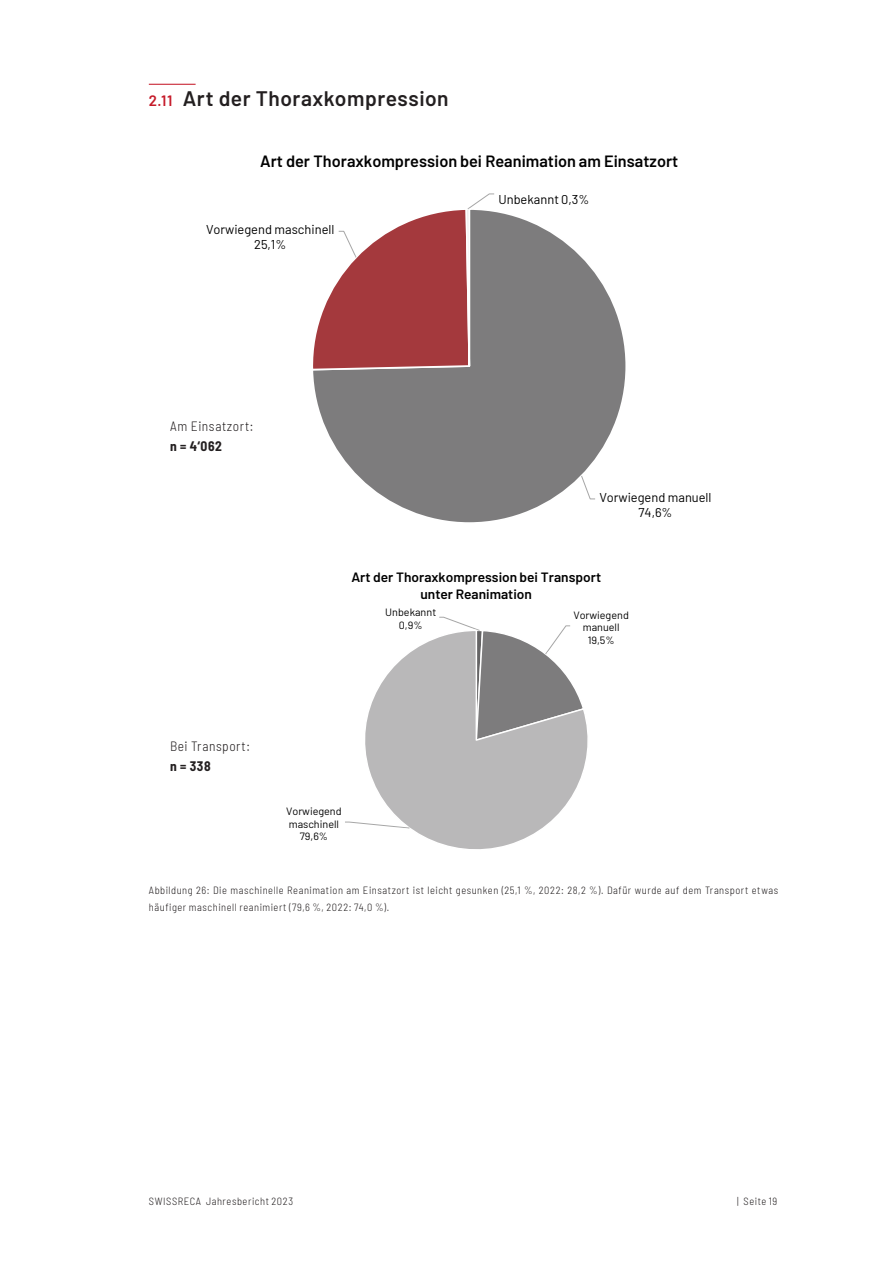
<style>
.page{position:relative;width:893px;height:1263px;background:#fff}
.page>*{position:absolute;margin:0;border:0;box-sizing:border-box;transform-origin:0 0}
.t1{font:600 21px "Barlow";letter-spacing:.025em;color:#231f20}
.t2{font:600 16.35px "Barlow";color:#000}
.t3{font:600 13.5px/16px "Barlow";color:#000;text-align:center}
.Grundtext{font:300 semi-condensed 13.5px "Barlow";letter-spacing:.04em;color:#231f20}
.Grundtext-2{font:700 semi-condensed 13.5px "Barlow";letter-spacing:.045em;color:#231f20}
.t4{font:12.75px/15.3px "Barlow";color:#000;text-align:center}
.t5{font:10.65px/12.6px "Barlow";color:#000;text-align:center}
.Legende{font:300 semi-condensed 10.5px/16.5px "Barlow";letter-spacing:.05em;color:#231f20}
.s1{font-size:15px;color:#c51a29}
</style>
<div class="page">
<hr style="left:149px;top:84px;width:47px;height:1px;background:#c51a29">
<svg style="left:313px;top:193px;width:313px;height:330px"></svg>
<svg style="left:345px;top:616px;width:243px;height:233px"></svg>
<p class="t1" style="left:149px;top:83px;width:301px"><span class="s1">2.11</span> Art der Thoraxkompression</p>
<p class="t2" style="left:260px;top:149px;width:420px">Art der Thoraxkompression bei Reanimation am Einsatzort</p>
<p class="t4" style="left:206px;top:221px;width:130px">Vorwiegend maschinell<br>25,1%</p>
<p class="t4" style="left:498px;top:191px;width:92px">Unbekannt 0,3%</p>
<p class="Grundtext" style="left:170px;top:417px;width:85px">Am Einsatzort:</p>
<p class="Grundtext-2" style="left:170px;top:436px;width:53px">n = 4‘062</p>
<p class="t4" style="left:599px;top:488px;width:114px">Vorwiegend manuell<br>74,6%</p>
<p class="t3" style="left:351px;top:568px;width:251px">Art der Thoraxkompression bei Transport unter Reanimation</p>
<p class="t5" style="left:385px;top:605px;width:53px">Unbekannt<br>0,9%</p>
<p class="t5" style="left:573px;top:608px;width:57px">Vorwiegend manuell<br>19,5%</p>
<p class="Grundtext" style="left:170px;top:737px;width:81px">Bei Transport:</p>
<p class="Grundtext-2" style="left:170px;top:756px;width:42px">n = 338</p>
<p class="t5" style="left:286px;top:804px;width:57px">Vorwiegend maschinell<br>79,6%</p>
<p class="Legende" style="left:149px;top:881px;width:631px">Abbildung 26: Die maschinelle Reanimation am Einsatzort ist leicht gesunken (25,1 %, 2022: 28,2 %). Dafür wurde auf dem Transport etwas häufiger maschinell reanimiert (79,6 %, 2022: 74,0 %).</p>
<p class="Legende" style="left:149px;top:1192px;width:146px">SWISSRECA Jahresbericht 2023</p>
<p class="Legende" style="left:737px;top:1192px;width:42px">| Seite 19</p>
</div>
